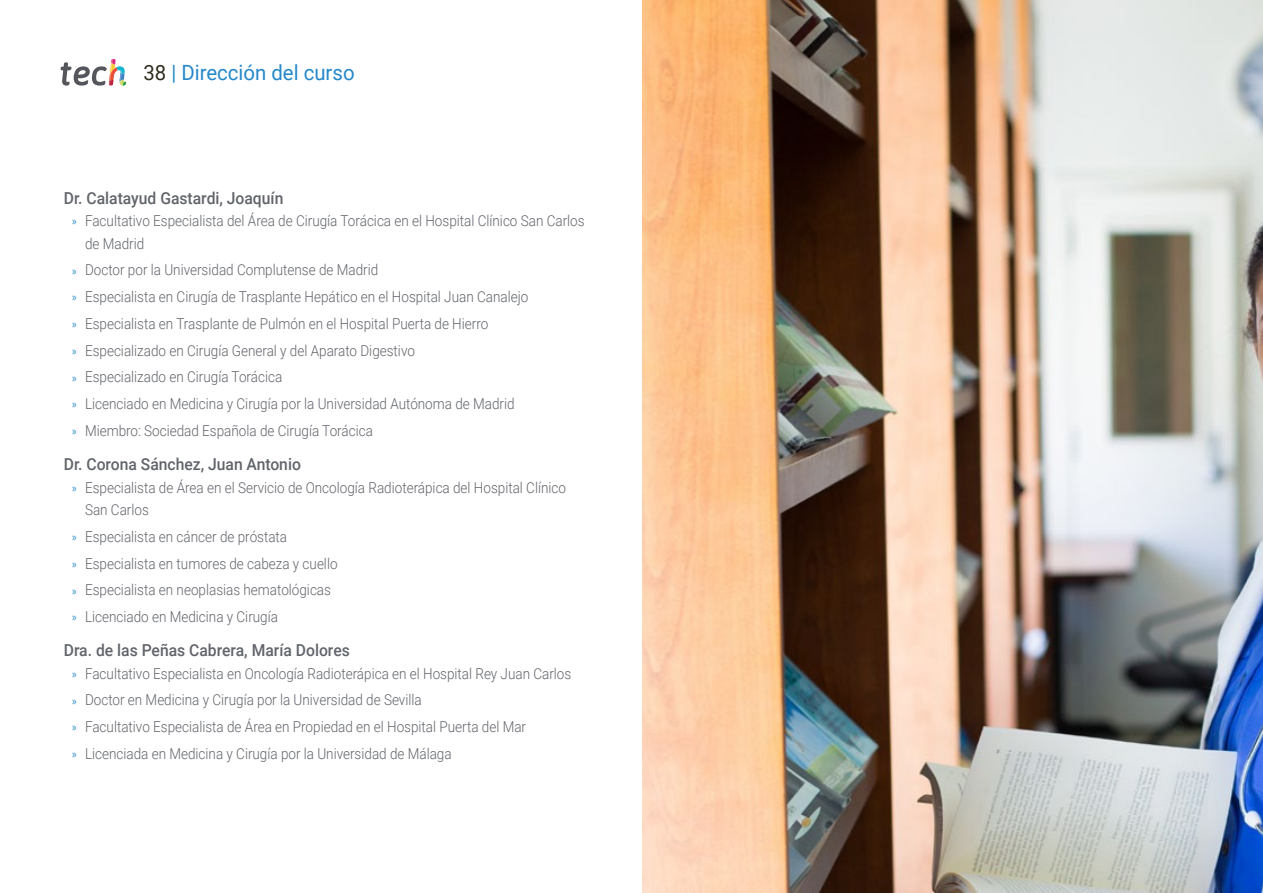
<style>
.page{position:relative;width:1263px;height:893px;background:#fff}
.page>*{position:absolute;margin:0;border:0;box-sizing:border-box;transform-origin:0 0}
.t1{font:21px "Roboto";color:#2488c9}
.t2{font:500 16.5px "Roboto";color:#61646a;scale:.95 1}
.t3{font:300 15px/26.7px "Roboto";color:#61646a;scale:.9 1}
.s1{color:#312e20}
.s2{font-family:"Myriad Pro";font-weight:400;font-size:12px;color:#2488c9}
</style>
<div class="page">
<img style="left:642px;top:0;width:621px;height:893px">
<svg style="left:61px;top:59px;width:65px;height:27px"></svg>
<h1 class="t1" style="left:144px;top:57px;width:213px"><span class="s1">38</span> | Dirección del curso</h1>
<p class="t2" style="left:64px;top:186px;width:233px">Dr. Calatayud Gastardi, Joaquín</p>
<p class="t3" style="left:85px;top:209px;width:557px;line-height:22.5px;text-indent:-13px"><span class="s2">»</span> Facultativo Especialista del Área de Cirugía Torácica en el Hospital Clínico San Carlos de Madrid</p>
<p class="t3" style="left:72px;top:256px;width:508px"><span class="s2">»</span> Doctor por la Universidad Complutense de Madrid<br><span class="s2">»</span> Especialista en Cirugía de Trasplante Hepático en el Hospital Juan Canalejo <span class="s2">»</span> Especialista en Trasplante de Pulmón en el Hospital Puerta de Hierro<br><span class="s2">»</span> Especializado en Cirugía General y del Aparato Digestivo<br><span class="s2">»</span> Especializado en Cirugía Torácica<br><span class="s2">»</span> Licenciado en Medicina y Cirugía por la Universidad Autónoma de Madrid<br><span class="s2">»</span> Miembro: Sociedad Española de Cirugía Torácica</p>
<p class="t2" style="left:64px;top:453px;width:251px">Dr. Corona Sánchez, Juan Antonio</p>
<p class="t3" style="left:85px;top:475px;width:536px;line-height:22.5px;text-indent:-13px"><span class="s2">»</span> Especialista de Área en el Servicio de Oncología Radioterápica del Hospital Clínico<br>San Carlos</p>
<p class="t3" style="left:72px;top:523px;width:296px"><span class="s2">»</span> Especialista en cáncer de próstata<br><span class="s2">»</span> Especialista en tumores de cabeza y cuello <span class="s2">»</span> Especialista en neoplasias hematológicas <span class="s2">»</span> Licenciado en Medicina y Cirugía</p>
<p class="t2" style="left:64px;top:639px;width:303px">Dra. de las Peñas Cabrera, María Dolores</p>
<p class="t3" style="left:72px;top:659px;width:556px"><span class="s2">»</span> Facultativo Especialista en Oncología Radioterápica en el Hospital Rey Juan Carlos <span class="s2">»</span> Doctor en Medicina y Cirugía por la Universidad de Sevilla<br><span class="s2">»</span> Facultativo Especialista de Área en Propiedad en el Hospital Puerta del Mar<br><span class="s2">»</span> Licenciada en Medicina y Cirugía por la Universidad de Málaga</p>
</div>
